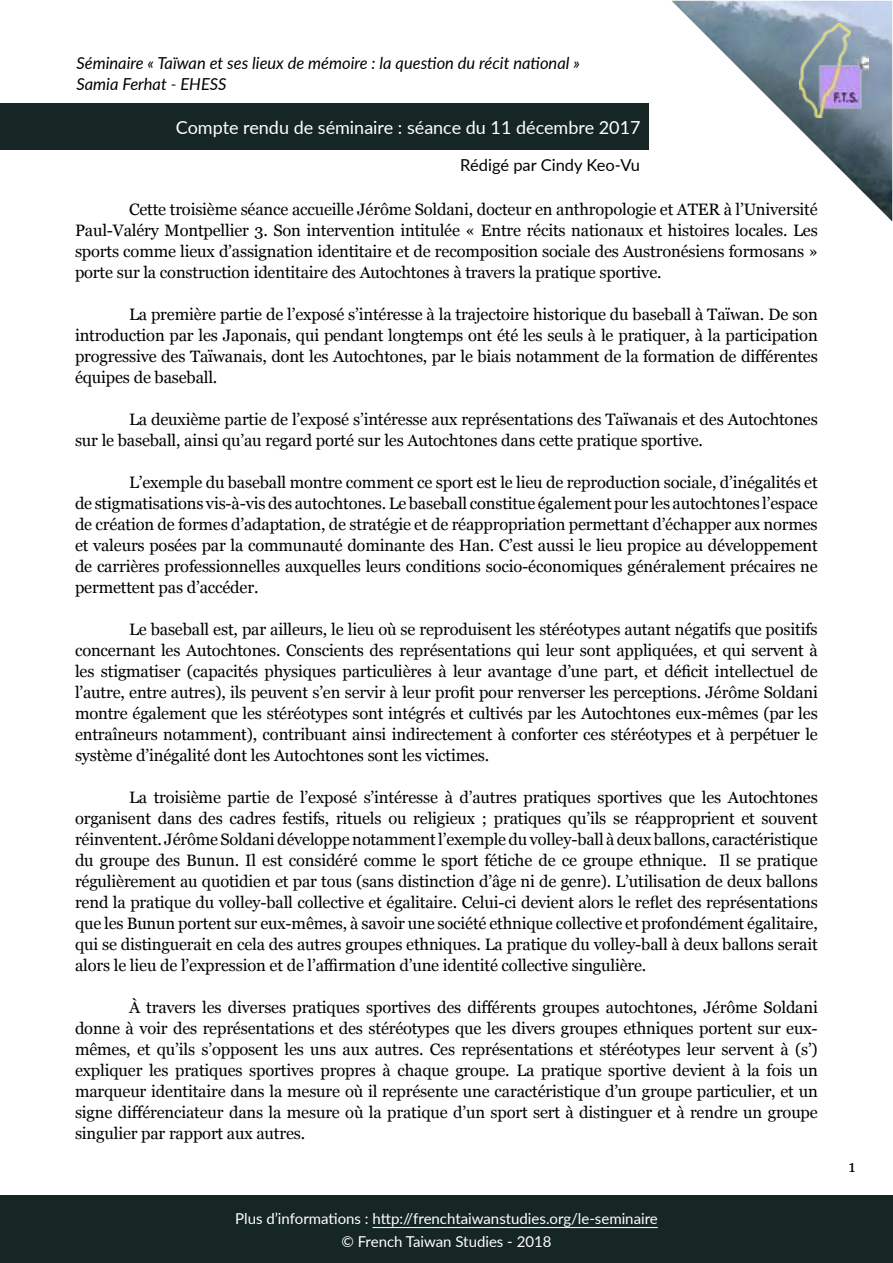
<style>
.page{position:relative;width:893px;height:1263px;background:#fff}
.page>*{position:absolute;margin:0;border:0;box-sizing:border-box;transform-origin:0 0}
.t1{font:18px "Lato";color:#fff}
.t2{font:16.5px/21px "Georgia";letter-spacing:-.01em;color:#000;text-align:justify}
.t3{font:italic 16.5px/21px "Lato";color:#000}
.t4{font:16.5px "Lato";color:#000}
.t5{font:15px/22.5px "Lato";color:#fff;text-align:center}
</style>
<div class="page">
<img style="left:672px;top:1px;width:220px;height:220px">
<div style="left:0;top:1195px;width:893px;height:68px;background:#162625"></div>
<hr style="left:373px;top:1227px;width:285px;height:1px;background:#fff">
<img style="left:799px;top:23px;width:69px;height:94px">
<div style="left:0;top:104px;width:648px;height:46px;background:#162625"></div>
<p class="t3" style="left:76px;top:52px;width:505px">Séminaire « Taïwan et ses lieux de mémoire : la question du récit national »<br>Samia Ferhat - EHESS</p>
<p class="t1" style="left:176px;top:115px;width:466px">Compte rendu de séminaire : séance du 11 décembre 2017</p>
<p class="t4" style="left:460px;top:153px;width:181px">Rédigé par Cindy Keo-Vu</p>
<p class="t2" style="left:75px;top:198px;width:744px;text-indent:54px">Cette troisième séance accueille Jérôme Soldani, docteur en anthropologie et ATER à l’Université Paul-Valéry Montpellier 3. Son intervention intitulée « Entre récits nationaux et histoires locales. Les sports comme lieux d’assignation identitaire et de recomposition sociale des Austronésiens formosans » porte sur la construction identitaire des Autochtones à travers la pratique sportive.</p>
<p class="t2" style="left:75px;top:303px;width:744px;text-indent:54px">La première partie de l’exposé s’intéresse à la trajectoire historique du baseball à Taïwan. De son introduction par les Japonais, qui pendant longtemps ont été les seuls à le pratiquer, à la participation progressive des Taïwanais, dont les Autochtones, par le biais notamment de la formation de différentes équipes de baseball.</p>
<p class="t2" style="left:75px;top:408px;width:744px;text-indent:54px">La deuxième partie de l’exposé s’intéresse aux représentations des Taïwanais et des Autochtones sur le baseball, ainsi qu’au regard porté sur les Autochtones dans cette pratique sportive.</p>
<p class="t2" style="left:75px;top:471px;width:744px;text-indent:54px">L’exemple du baseball montre comment ce sport est le lieu de reproduction sociale, d’inégalités et de stigmatisations vis-à-vis des autochtones. Le baseball constitue également pour les autochtones l’espace de création de formes d’adaptation, de stratégie et de réappropriation permettant d’échapper aux normes et valeurs posées par la communauté dominante des Han. C’est aussi le lieu propice au développement de carrières professionnelles auxquelles leurs conditions socio-économiques généralement précaires ne permettent pas d’accéder.</p>
<p class="t2" style="left:75px;top:618px;width:744px;text-indent:54px">Le baseball est, par ailleurs, le lieu où se reproduisent les stéréotypes autant négatifs que positifs concernant les Autochtones. Conscients des représentations qui leur sont appliquées, et qui servent à les stigmatiser (capacités physiques particulières à leur avantage d’une part, et déficit intellectuel de l’autre, entre autres), ils peuvent s’en servir à leur profit pour renverser les perceptions. Jérôme Soldani montre également que les stéréotypes sont intégrés et cultivés par les Autochtones eux-mêmes (par les entraîneurs notamment), contribuant ainsi indirectement à conforter ces stéréotypes et à perpétuer le système d’inégalité dont les Autochtones sont les victimes.</p>
<p class="t2" style="left:75px;top:786px;width:744px;text-indent:54px">La troisième partie de l’exposé s’intéresse à d’autres pratiques sportives que les Autochtones organisent dans des cadres festifs, rituels ou religieux ; pratiques qu’ils se réapproprient et souvent réinventent. Jérôme Soldani développe notamment l’exemple du volley-ball à deux ballons, caractéristique du groupe des Bunun. Il est considéré comme le sport fétiche de ce groupe ethnique. Il se pratique régulièrement au quotidien et par tous (sans distinction d’âge ni de genre). L’utilisation de deux ballons rend la pratique du volley-ball collective et égalitaire. Celui-ci devient alors le reflet des représentations que les Bunun portent sur eux-mêmes, à savoir une société ethnique collective et profondément égalitaire, qui se distinguerait en cela des autres groupes ethniques. La pratique du volley-ball à deux ballons serait alors le lieu de l’expression et de l’affirmation d’une identité collective singulière.</p>
<p class="t2" style="left:75px;top:996px;width:744px;text-indent:54px">À travers les diverses pratiques sportives des différents groupes autochtones, Jérôme Soldani donne à voir des représentations et des stéréotypes que les divers groupes ethniques portent sur eux&shy;mêmes, et qu’ils s’opposent les uns aux autres. Ces représentations et stéréotypes leur servent à (s’) expliquer les pratiques sportives propres à chaque groupe. La pratique sportive devient à la fois un marqueur identitaire dans la mesure où il représente une caractéristique d’un groupe particulier, et un signe différenciateur dans la mesure où la pratique d’un sport sert à distinguer et à rendre un groupe singulier par rapport aux autres.</p>
<p class="t5" style="left:235px;top:1207px;width:424px">Plus d’informations : http://frenchtaiwanstudies.org/le-seminaire © French Taiwan Studies - 2018</p>
<p class="t2" style="left:848px;top:1155px;width:9px">1</p>
</div>
